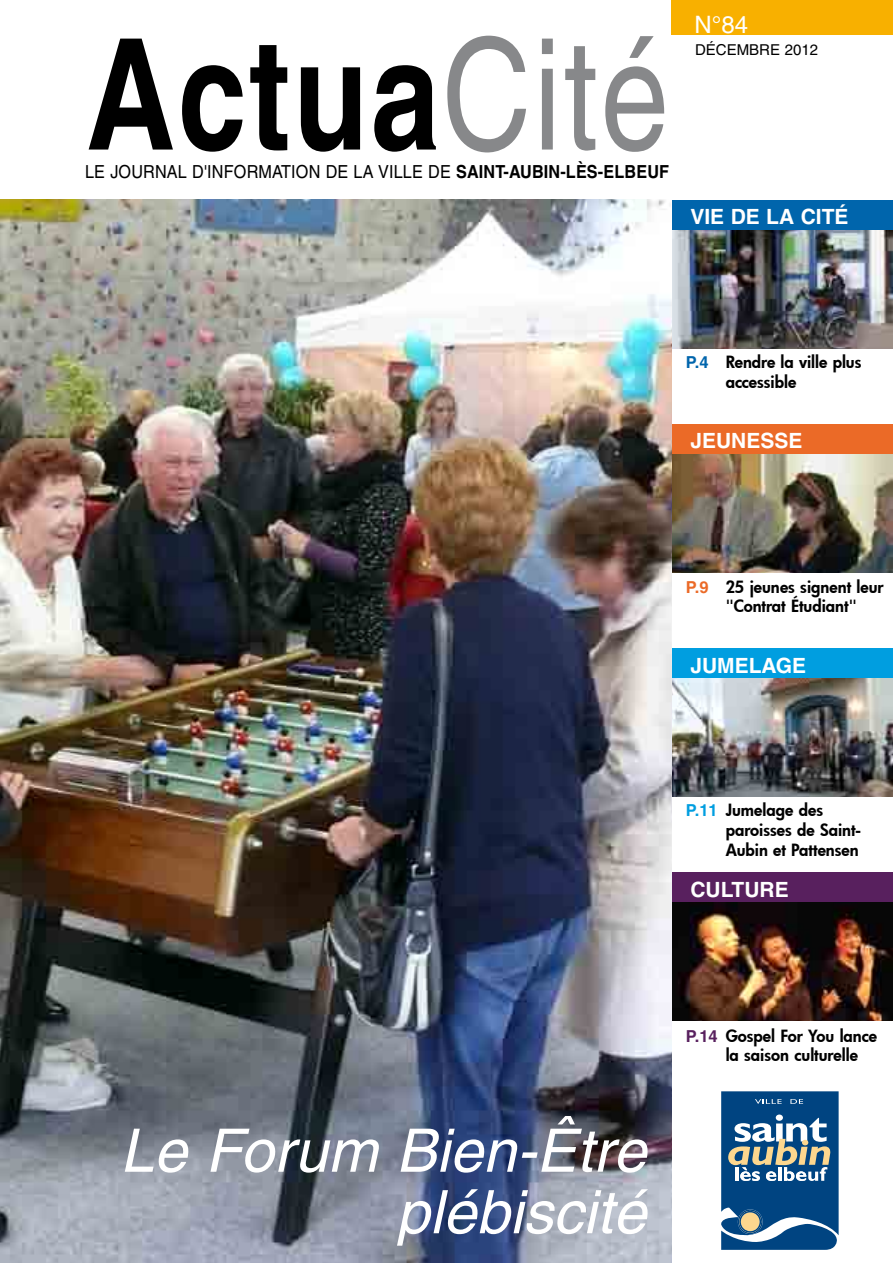
<style>
.page{position:relative;width:893px;height:1263px;background:#fff}
.page>*{position:absolute;margin:0;border:0;box-sizing:border-box;transform-origin:0 0}
.t1{font:700 154.5px "Helvetica";color:#000;scale:.8 1}
.t2{font:italic 60px/61.5px "Helvetica";color:#fff;text-align:right}
.t3{font:24px "Helvetica";color:#fff}
.t4{font:700 21px "Helvetica";color:#fff}
.t5{font:18px "Helvetica";letter-spacing:.01em;color:#000;scale:.9 1}
.t6{font:800 16.5px/19.8px "Futura";color:#000}
.t7{font:15px "Helvetica";color:#000}
.s1{font-weight:400;color:#87888a}
.s2{font-weight:700}
.s3{font-family:"Helvetica";font-weight:700;color:#0065ac}
.s4{font-family:"Helvetica";font-weight:700;color:#eb6a27}
.s5{font-family:"Helvetica";font-weight:700;color:#009ee0}
.s6{font-family:"Helvetica";font-weight:700;color:#58205e}
</style>
<div class="page">
<img style="left:672px;top:230px;width:221px;height:118px">
<img style="left:672px;top:454px;width:221px;height:119px">
<img style="left:672px;top:678px;width:221px;height:119px">
<img style="left:672px;top:902px;width:221px;height:119px">
<div style="left:668px;top:200px;width:225px;height:30px;background:#0065ac"></div>
<div style="left:668px;top:424px;width:225px;height:30px;background:#eb6a27"></div>
<div style="left:668px;top:648px;width:225px;height:30px;background:#009ee0"></div>
<div style="left:668px;top:872px;width:225px;height:30px;background:#58205e"></div>
<div style="left:672px;top:0;width:221px;height:35px;background:#f8b000"></div>
<img style="left:0;top:200px;width:672px;height:1063px">
<svg style="left:721px;top:1091px;width:118px;height:159px;background:#3a6b94"></svg>
<h1 class="t1" style="left:86px;top:1px;width:730px">ACTUA<span class="s1">CITÉ</span></h1>
<p class="t5" style="left:85px;top:161px;width:650px">LE JOURNAL D'IN FORMATION DE LA VILLE DE <span class="s2">SAINT-AUBIN-LÈS-ELBEUF</span></p>
<h3 class="t3" style="left:695px;top:11px;width:55px">N°84</h3>
<p class="t7" style="left:695px;top:41px;width:124px">DÉCEMBRE 2012</p>
<p class="t4" style="left:690px;top:204px;width:160px">VIE DE LA CITÉ</p>
<p class="t6" style="left:726px;top:352px;width:137px;text-indent:-40px"><span class="s3">P.4</span> Rendre la ville plus accessible</p>
<p class="t4" style="left:690px;top:428px;width:114px">JEUNESSE</p>
<p class="t6" style="left:726px;top:576px;width:159px;text-indent:-40px"><span class="s4">P.9</span> 25 jeunes signent leur "Contrat Étudiant"</p>
<p class="t4" style="left:690px;top:652px;width:117px">JUMELAGE</p>
<p class="t6" style="left:726px;top:800px;width:137px;text-indent:-40px"><span class="s5">P.11</span> Jumelage des paroisses de Saint-<br>Aubin et Pattensen</p>
<p class="t4" style="left:690px;top:876px;width:100px">CULTURE</p>
<h2 class="t2" style="left:120px;top:1120px;width:527px">Le Forum Bien-Être plébiscité</h2>
<p class="t6" style="left:726px;top:1025px;width:153px;text-indent:-40px"><span class="s6">P.14</span> Gospel For You lance la saison culturelle</p>
</div>
